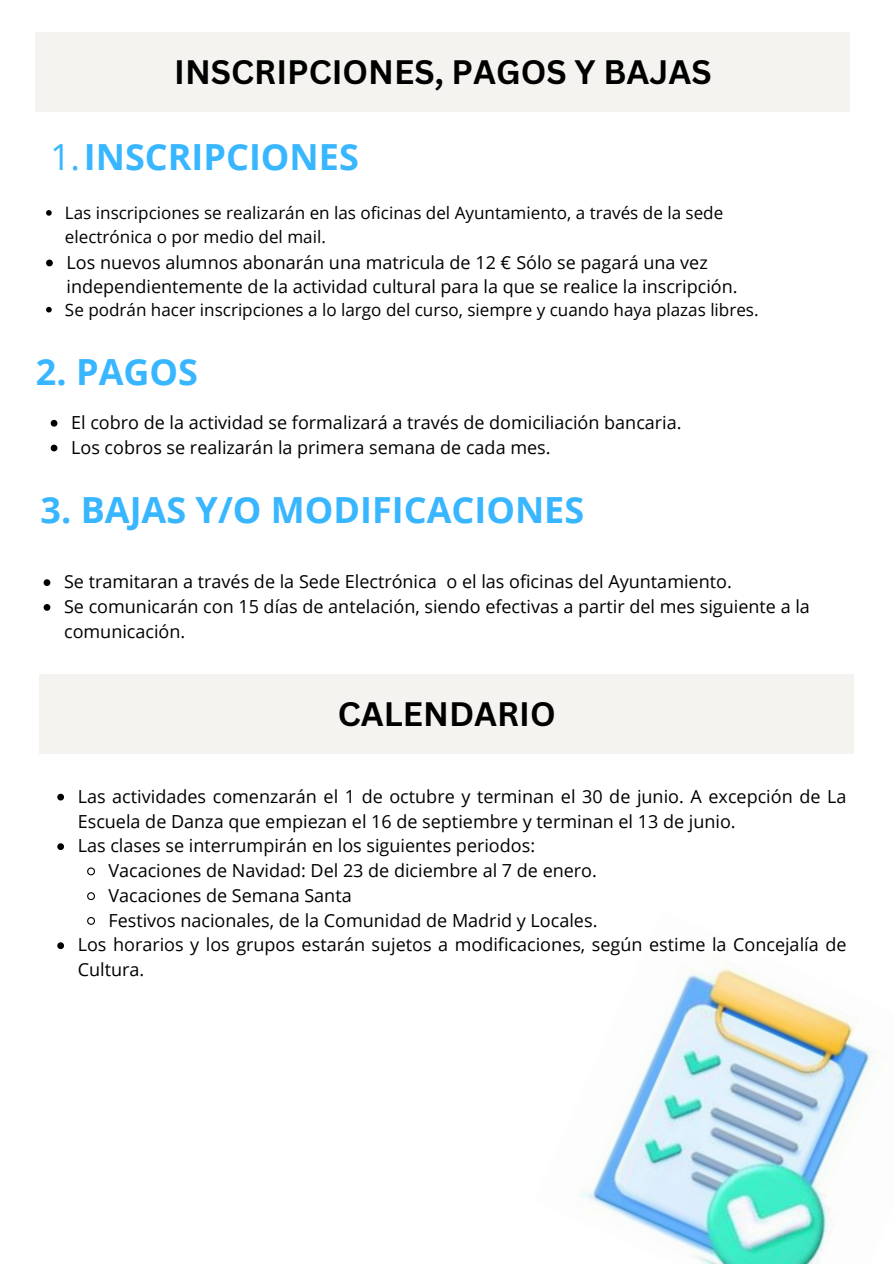
<style>
.page{position:relative;width:894px;height:1264px;background:#fff}
.page>*{position:absolute;margin:0;border:0;box-sizing:border-box;transform-origin:0 0}
.t1{font:700 36px "Open Sans";color:#38b6ff}
.t2{font:700 33px "Canva Sans";color:#000}
.t3{font:18px/24.8px "Open Sans";color:#000}
.t4{font:17.1px/23.7px "Open Sans";color:#000}
.s1{font-weight:400}
</style>
<div class="page">
<div style="left:36px;top:32px;width:813px;height:79px;background:#f5f3f0"></div>
<div style="left:40px;top:674px;width:813px;height:79px;background:#f5f3f0"></div>
<img style="left:580px;top:957px;width:295px;height:306px">
<svg style="left:46px;top:210px;width:6px;height:6px"></svg>
<svg style="left:46px;top:259px;width:7px;height:7px"></svg>
<svg style="left:46px;top:307px;width:6px;height:5px"></svg>
<svg style="left:51px;top:420px;width:6px;height:6px"></svg>
<svg style="left:51px;top:444px;width:6px;height:7px"></svg>
<svg style="left:44px;top:579px;width:6px;height:7px"></svg>
<svg style="left:44px;top:604px;width:6px;height:6px"></svg>
<svg style="left:57px;top:793px;width:7px;height:7px"></svg>
<svg style="left:57px;top:843px;width:7px;height:7px"></svg>
<svg style="left:87px;top:867px;width:8px;height:9px"></svg>
<svg style="left:87px;top:892px;width:8px;height:8px"></svg>
<svg style="left:87px;top:917px;width:8px;height:8px"></svg>
<svg style="left:57px;top:942px;width:7px;height:7px"></svg>
<h1 class="t2" style="left:174px;top:49px;width:538px">INSCRIPCIONES, PAGOS Y BAJAS</h1>
<p class="t1" style="left:50px;top:131px;width:310px"><span class="s1">1.</span>INSCRIPCIONES</p>
<p class="t4" style="left:65px;top:200px;width:659px">Las inscripciones se realizarán en las oficinas del Ayuntamiento, a través de la sede electrónica o por medio del mail.</p>
<p class="t3" style="left:67px;top:249px;width:672px">Los nuevos alumnos abonarán una matricula de 12 € Sólo se pagará una vez independientemente de la actividad cultural para la que se realice la inscripción.</p>
<h1 class="t4" style="left:65px;top:297px;width:695px">Se podrán hacer inscripciones a lo largo del curso, siempre y cuando haya plazas libres.</h1>
<p class="t1" style="left:36px;top:346px;width:163px">2. PAGOS</p>
<p class="t3" style="left:71px;top:409px;width:611px">El cobro de la actividad se formalizará a través de domiciliación bancaria.</p>
<h1 class="t3" style="left:71px;top:434px;width:481px">Los cobros se realizarán la primera semana de cada mes.</h1>
<p class="t1" style="left:41px;top:484px;width:545px">3. BAJAS Y/O MODIFICACIONES</p>
<h1 class="t3" style="left:64px;top:569px;width:669px">Se tramitaran a través de la Sede Electrónica o el las oficinas del Ayuntamiento.</h1>
<p class="t3" style="left:64px;top:593px;width:747px">Se comunicarán con 15 días de antelación, siendo efectivas a partir del mes siguiente a la comunicación.</p>
<p class="t2" style="left:338px;top:690px;width:219px">CALENDARIO</p>
<p class="t3" style="left:78px;top:783px;width:770px">Las actividades comenzarán el 1 de octubre y terminan el 30 de junio. A excepción de La<br>Escuela de Danza que empiezan el 16 de septiembre y terminan el 13 de junio.</p>
<p class="t3" style="left:78px;top:833px;width:459px">Las clases se interrumpirán en los siguientes periodos:</p>
<p class="t3" style="left:108px;top:857px;width:490px">Vacaciones de Navidad: Del 23 de diciembre al 7 de enero.</p>
<p class="t3" style="left:108px;top:882px;width:245px">Vacaciones de Semana Santa</p>
<p class="t3" style="left:108px;top:907px;width:490px">Festivos nacionales, de la Comunidad de Madrid y Locales.</p>
<p class="t3" style="left:78px;top:932px;width:770px">Los horarios y los grupos estarán sujetos a modificaciones, según estime la Concejalía de<br>Cultura.</p>
</div>
